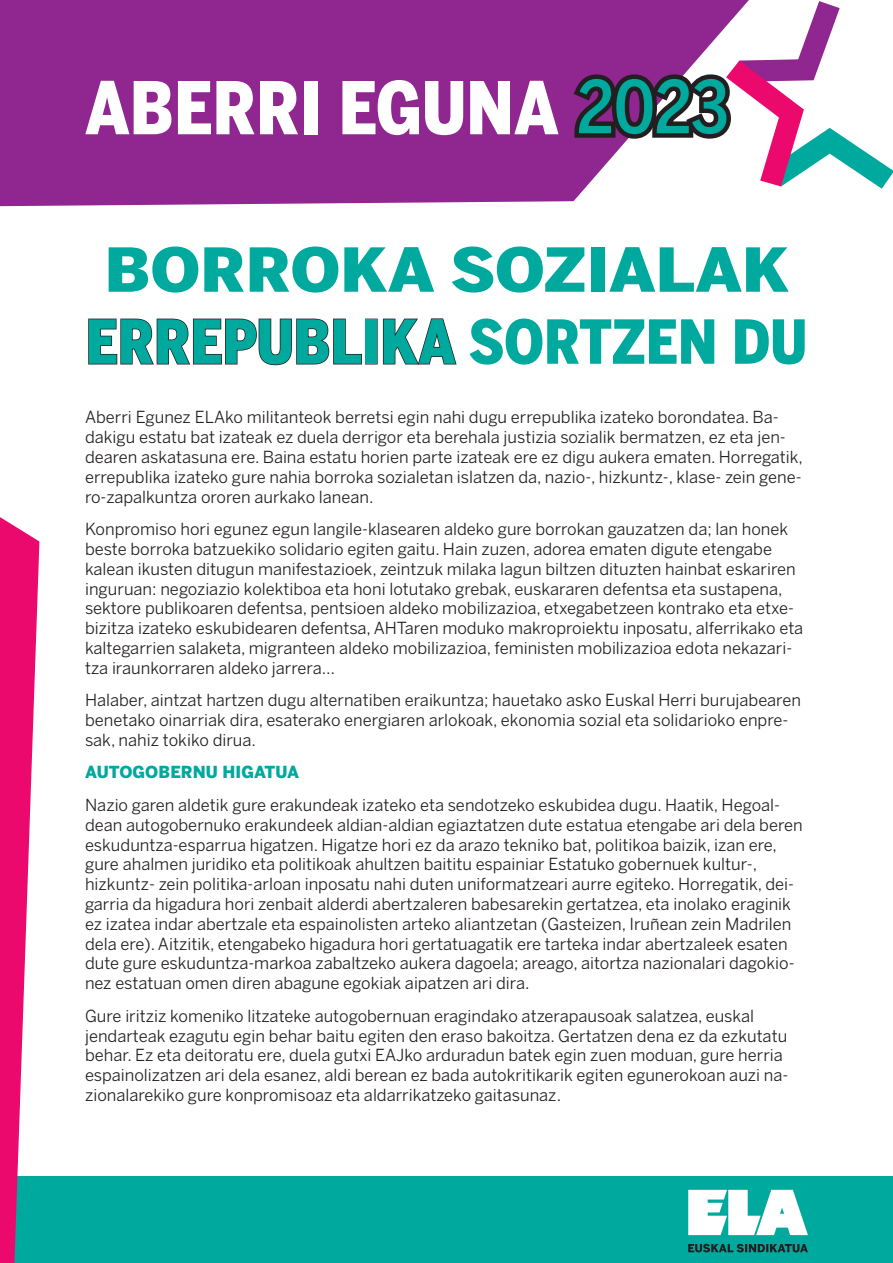
<style>
.page{position:relative;width:893px;height:1263px;background:#fff}
.page>*{position:absolute;margin:0;border:0;box-sizing:border-box;transform-origin:0 0}
.t1{font:900 72px "Benton Sans Cond";color:#fff}
.t2{font:900 60px/72px "Benton Sans Cond";color:#00a99d;text-align:center;scale:1.25 1}
.t3{font:16.5px/19.8px "Benton Sans";color:#231f20}
.t4{font:900 16.5px "Benton Sans";color:#00a99d}
.s1{font-weight:500;color:#231f20}
.s2{color:#231f20}
</style>
<div class="page">
<svg style="left:0;top:0;width:749px;height:206px;background:#9b3c9a"></svg>
<div style="left:0;top:1176px;width:893px;height:87px;background:#00a99d"></div>
<svg style="left:0;top:517px;width:39px;height:746px"></svg>
<svg style="left:688px;top:1190px;width:120px;height:45px"></svg>
<svg style="left:688px;top:1244px;width:120px;height:8px"></svg>
<svg style="left:726px;top:1px;width:167px;height:188px"></svg>
<p class="t1" style="left:85px;top:66px;width:646px">ABERRI EGUNA <span class="s1">2023</span></p>
<p class="t2" style="left:86px;top:233px;width:579px">BORROKA SOZIALAK<br><span class="s2">ERREPUBLIKA</span> SORTZEN DU</p>
<p class="t3" style="left:85px;top:407px;width:719px">Aberri Egunez ELAko militanteok berretsi egin nahi dugu errepublika izateko borondatea. Ba&shy;dakigu estatu bat izateak ez duela derrigor eta berehala justizia sozialik bermatzen, ez eta jen&shy;dearen askatasuna ere. Baina estatu horien parte izateak ere ez digu aukera ematen. Horregatik, errepublika izateko gure nahia borroka sozialetan islatzen da, nazio-, hizkuntz-, klase- zein gene&shy;ro-zapalkuntza ororen aurkako lanean.</p>
<p class="t3" style="left:85px;top:519px;width:720px">Konpromiso hori egunez egun langile-klasearen aldeko gure borrokan gauzatzen da; lan honek beste borroka batzuekiko solidario egiten gaitu. Hain zuzen, adorea ematen digute etengabe kalean ikusten ditugun manifestazioek, zeintzuk milaka lagun biltzen dituzten hainbat eskariren inguruan: negoziazio kolektiboa eta honi lotutako grebak, euskararen defentsa eta sustapena, sektore publikoaren defentsa, pentsioen aldeko mobilizazioa, etxegabetzeen kontrako eta etxe&shy;bizitza izateko eskubidearen defentsa, AHTaren moduko makroproiektu inposatu, alferrikako eta kaltegarrien salaketa, migranteen aldeko mobilizazioa, feministen mobilizazioa edota nekazari&shy;tza iraunkorraren aldeko jarrera…</p>
<p class="t3" style="left:85px;top:690px;width:717px">Halaber, aintzat hartzen dugu alternatiben eraikuntza; hauetako asko Euskal Herri burujabearen benetako oinarriak dira, esaterako energiaren arlokoak, ekonomia sozial eta solidarioko enpre&shy;sak, nahiz tokiko dirua.</p>
<p class="t4" style="left:85px;top:762px;width:216px">AUTOGOBERNU HIGATUA</p>
<p class="t3" style="left:85px;top:795px;width:719px">Nazio garen aldetik gure erakundeak izateko eta sendotzeko eskubidea dugu. Haatik, Hegoal&shy;dean autogobernuko erakundeek aldian-aldian egiaztatzen dute estatua etengabe ari dela beren eskuduntza-esparrua higatzen. Higatze hori ez da arazo tekniko bat, politikoa baizik, izan ere, gure ahalmen juridiko eta politikoak ahultzen baititu espainiar Estatuko gobernuek kultur-, hizkuntz- zein politika-arloan inposatu nahi duten uniformatzeari aurre egiteko. Horregatik, dei&shy;garria da higadura hori zenbait alderdi abertzaleren babesarekin gertatzea, eta inolako eraginik ez izatea indar abertzale eta espainolisten arteko aliantzetan (Gasteizen, Iruñean zein Madrilen dela ere). Aitzitik, etengabeko higadura hori gertatuagatik ere tarteka indar abertzaleek esaten dute gure eskuduntza-markoa zabaltzeko aukera dagoela; areago, aitortza nazionalari dagokio&shy;nez estatuan omen diren abagune egokiak aipatzen ari dira.</p>
<p class="t3" style="left:85px;top:1006px;width:705px">Gure iritziz komeniko litzateke autogobernuan eragindako atzerapausoak salatzea, euskal jendarteak ezagutu egin behar baitu egiten den eraso bakoitza. Gertatzen dena ez da ezkutatu behar. Ez eta deitoratu ere, duela gutxi EAJko arduradun batek egin zuen moduan, gure herria espainolizatzen ari dela esanez, aldi berean ez bada autokritikarik egiten egunerokoan auzi na&shy;zionalarekiko gure konpromisoaz eta aldarrikatzeko gaitasunaz.</p>
</div>
